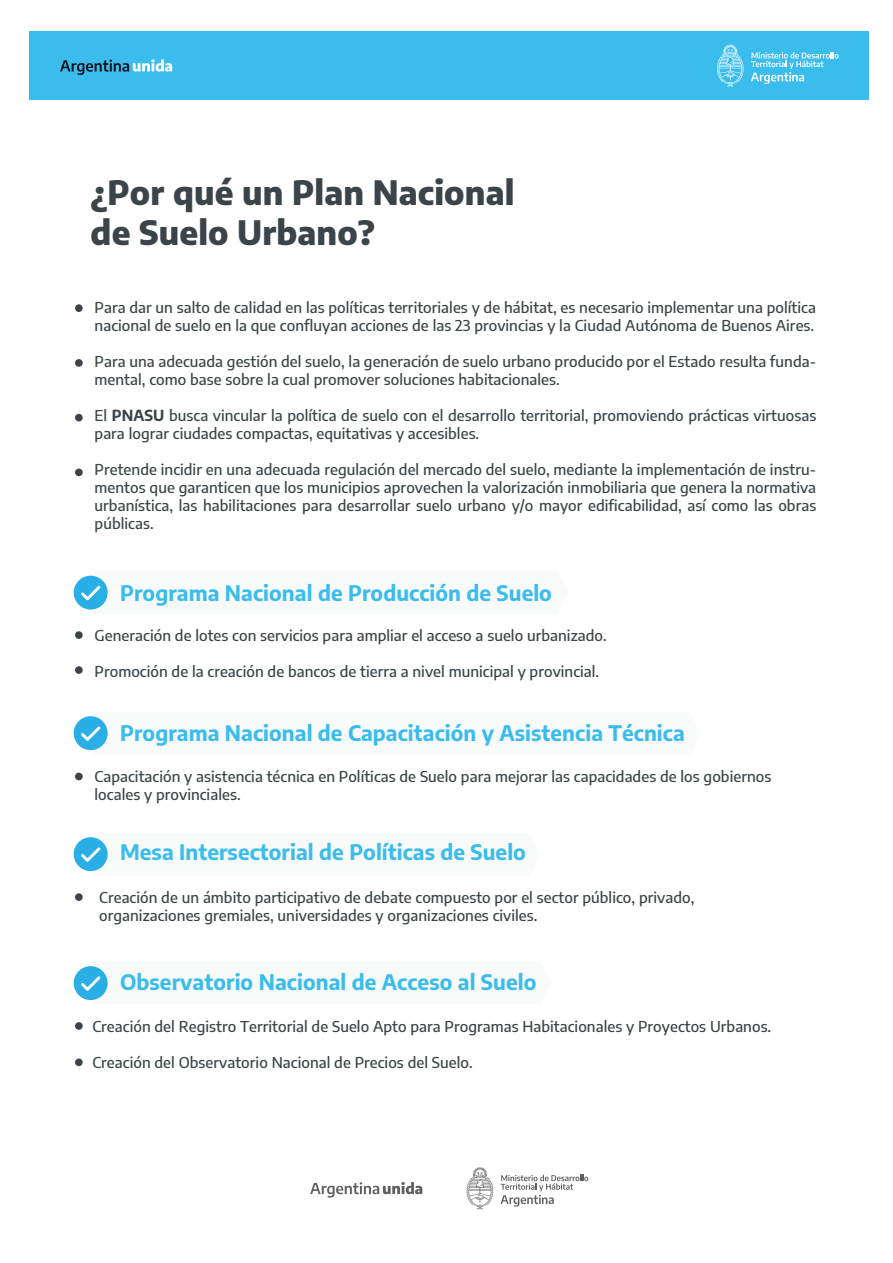
<style>
.page{position:relative;width:893px;height:1263px;background:#fff}
.page>*{position:absolute;margin:0;border:0;box-sizing:border-box;transform-origin:0 0}
.t1{font:800 33px/39.6px "Encode Sans";letter-spacing:.005em;color:#3b4449}
.t2{font:700 21px "Encode Sans";letter-spacing:.005em;color:#3abced}
.t3{font:500 15px/18px "Encode Sans";letter-spacing:.005em;color:#3b4449}
.s1{font-weight:700}
</style>
<div class="page">
<div style="left:74px;top:716px;width:34px;height:34px;background:#29afe5;border-radius:50%"></div>
<svg style="left:81px;top:716px;width:27px;height:35px"></svg>
<div style="left:74px;top:837px;width:34px;height:34px;background:#29afe5;border-radius:50%"></div>
<svg style="left:81px;top:837px;width:27px;height:35px"></svg>
<div style="left:74px;top:966px;width:34px;height:34px;background:#29afe5;border-radius:50%"></div>
<svg style="left:81px;top:966px;width:27px;height:34px"></svg>
<div style="left:29px;top:31px;width:840px;height:69px;background:#3abced"></div>
<svg style="left:751px;top:52px;width:88px;height:32px"></svg>
<svg style="left:717px;top:45px;width:26px;height:42px"></svg>
<svg style="left:60px;top:59px;width:112px;height:16px"></svg>
<svg style="left:501px;top:1175px;width:87px;height:31px"></svg>
<svg style="left:467px;top:1167px;width:26px;height:42px"></svg>
<svg style="left:310px;top:1182px;width:112px;height:15px"></svg>
<div style="left:75px;top:304px;width:8px;height:8px;background:#3b4449;border-radius:50%"></div>
<div style="left:75px;top:359px;width:8px;height:8px;background:#3b4449;border-radius:50%"></div>
<div style="left:75px;top:469px;width:8px;height:7px;background:#3b4449;border-radius:50%"></div>
<div style="left:75px;top:631px;width:8px;height:8px;background:#3b4449;border-radius:50%"></div>
<div style="left:75px;top:666px;width:8px;height:8px;background:#3b4449;border-radius:50%"></div>
<div style="left:75px;top:773px;width:8px;height:7px;background:#3b4449;border-radius:50%"></div>
<div style="left:75px;top:893px;width:8px;height:8px;background:#3b4449;border-radius:50%"></div>
<div style="left:75px;top:1022px;width:8px;height:8px;background:#3b4449;border-radius:50%"></div>
<div style="left:75px;top:1058px;width:8px;height:8px;background:#3b4449;border-radius:50%"></div>
<div style="left:75px;top:414px;width:8px;height:7px;background:#3b4449;border-radius:50%"></div>
<div style="left:74px;top:576px;width:34px;height:33px;background:#29afe5;border-radius:50%"></div>
<svg style="left:81px;top:575px;width:27px;height:35px"></svg>
<h1 class="t1" style="left:91px;top:170px;width:425px">¿Por qué un Plan Nacional de Suelo Urbano?</h1>
<p class="t3" style="left:95px;top:298px;width:723px">Para dar un salto de calidad en las políticas territoriales y de hábitat, es necesario implementar una política nacional de suelo en la que confluyan acciones de las 23 provincias y la Ciudad Autónoma de Buenos Aires.</p>
<p class="t3" style="left:95px;top:352px;width:723px">Para una adecuada gestión del suelo, la generación de suelo urbano producido por el Estado resulta funda&shy;mental, como base sobre la cual promover soluciones habitacionales.</p>
<p class="t3" style="left:95px;top:406px;width:723px">El <span class="s1">PNASU</span> busca vincular la política de suelo con el desarrollo territorial, promoviendo prácticas virtuosas para lograr ciudades compactas, equitativas y accesibles.</p>
<p class="t3" style="left:95px;top:460px;width:723px;text-align:justify">Pretende incidir en una adecuada regulación del mercado del suelo, mediante la implementación de instru&shy;mentos que garanticen que los municipios aprovechen la valorización inmobiliaria que genera la normativa urbanística, las habilitaciones para desarrollar suelo urbano y/o mayor edificabilidad, así como las obras públicas.</p>
<h2 class="t2" style="left:120px;top:578px;width:433px">Programa Nacional de Producción de Suelo</h2>
<p class="t3" style="left:95px;top:625px;width:514px">Generación de lotes con servicios para ampliar el acceso a suelo urbanizado.</p>
<p class="t3" style="left:95px;top:661px;width:506px">Promoción de la creación de bancos de tierra a nivel municipal y provincial.</p>
<h2 class="t2" style="left:120px;top:718px;width:566px">Programa Nacional de Capacitación y Asistencia Técnica</h2>
<p class="t3" style="left:95px;top:767px;width:678px">Capacitación y asistencia técnica en Políticas de Suelo para mejorar las capacidades de los gobiernos locales y provinciales.</p>
<h2 class="t2" style="left:120px;top:836px;width:407px">Mesa Intersectorial de Políticas de Suelo</h2>
<p class="t3" style="left:99px;top:888px;width:597px">Creación de un ámbito participativo de debate compuesto por el sector público, privado, organizaciones gremiales, universidades y organizaciones civiles.</p>
<h2 class="t2" style="left:120px;top:966px;width:418px">Observatorio Nacional de Acceso al Suelo</h2>
<p class="t3" style="left:92px;top:1016px;width:680px">Creación del Registro Territorial de Suelo Apto para Programas Habitacionales y Proyectos Urbanos.</p>
<p class="t3" style="left:92px;top:1052px;width:382px">Creación del Observatorio Nacional de Precios del Suelo.</p>
</div>
